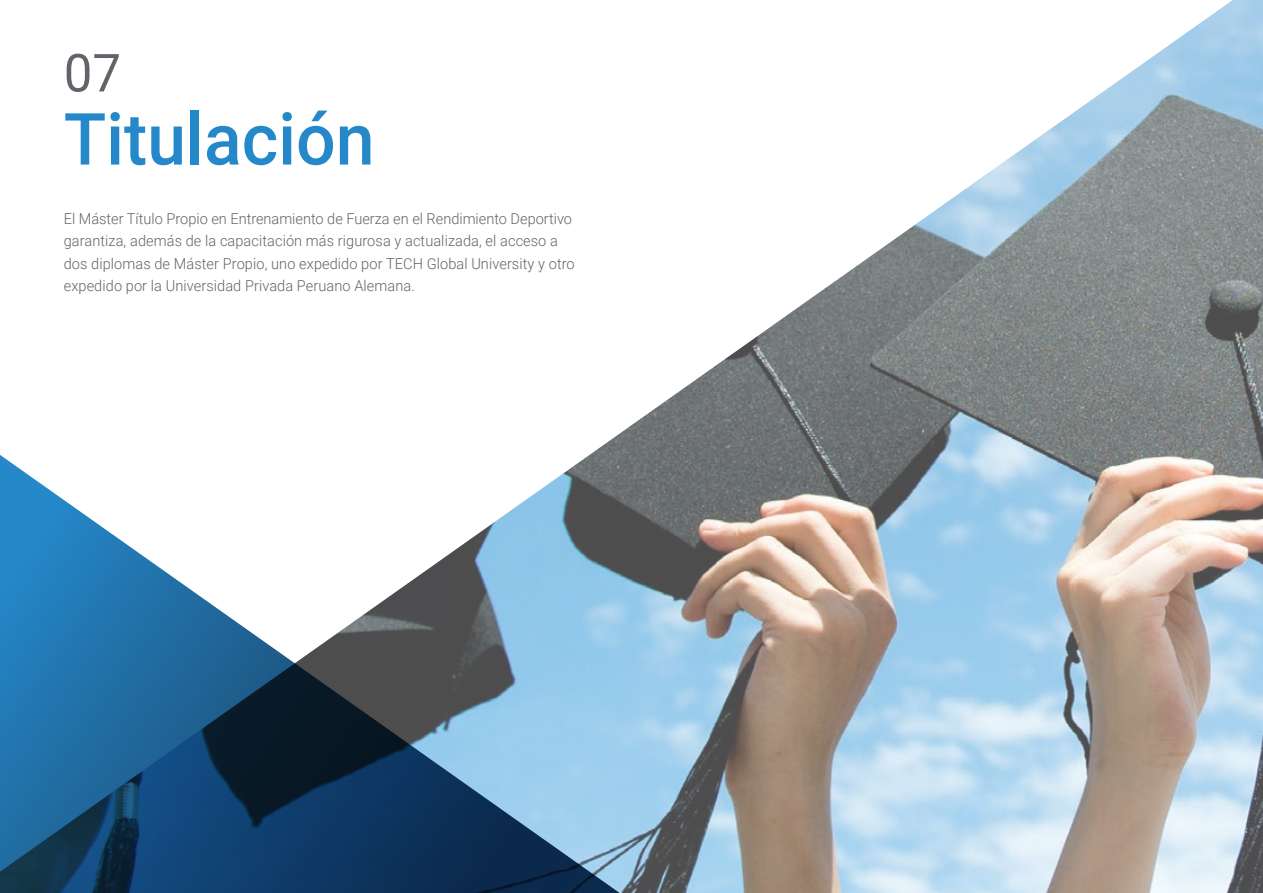
<style>
.page{position:relative;width:1263px;height:893px;background:#fff}
.page>*{position:absolute;margin:0;border:0;box-sizing:border-box;transform-origin:0 0}
.t1{font:500 72px "Roboto";color:#2488c9}
.t2{font:52.5px "Roboto";color:#61646a}
.t3{font:300 15px/22.5px "Roboto";letter-spacing:.005em;color:#61646a}
</style>
<div class="page">
<img style="left:612px;top:0;width:651px;height:893px">
<svg style="left:0;top:439px;width:639px;height:454px"></svg>
<h2 class="t2" style="left:64px;top:36px;width:59px">07</h2>
<h1 class="t1" style="left:64px;top:89px;width:312px">Titulación</h1>
<p class="t3" style="left:64px;top:207px;width:512px">El Máster Título Propio en Entrenamiento de Fuerza en el Rendimiento Deportivo garantiza, además de la capacitación más rigurosa y actualizada, el acceso a dos diplomas de Máster Propio, uno expedido por TECH Global University y otro expedido por la Universidad Privada Peruano Alemana.</p>
</div>
